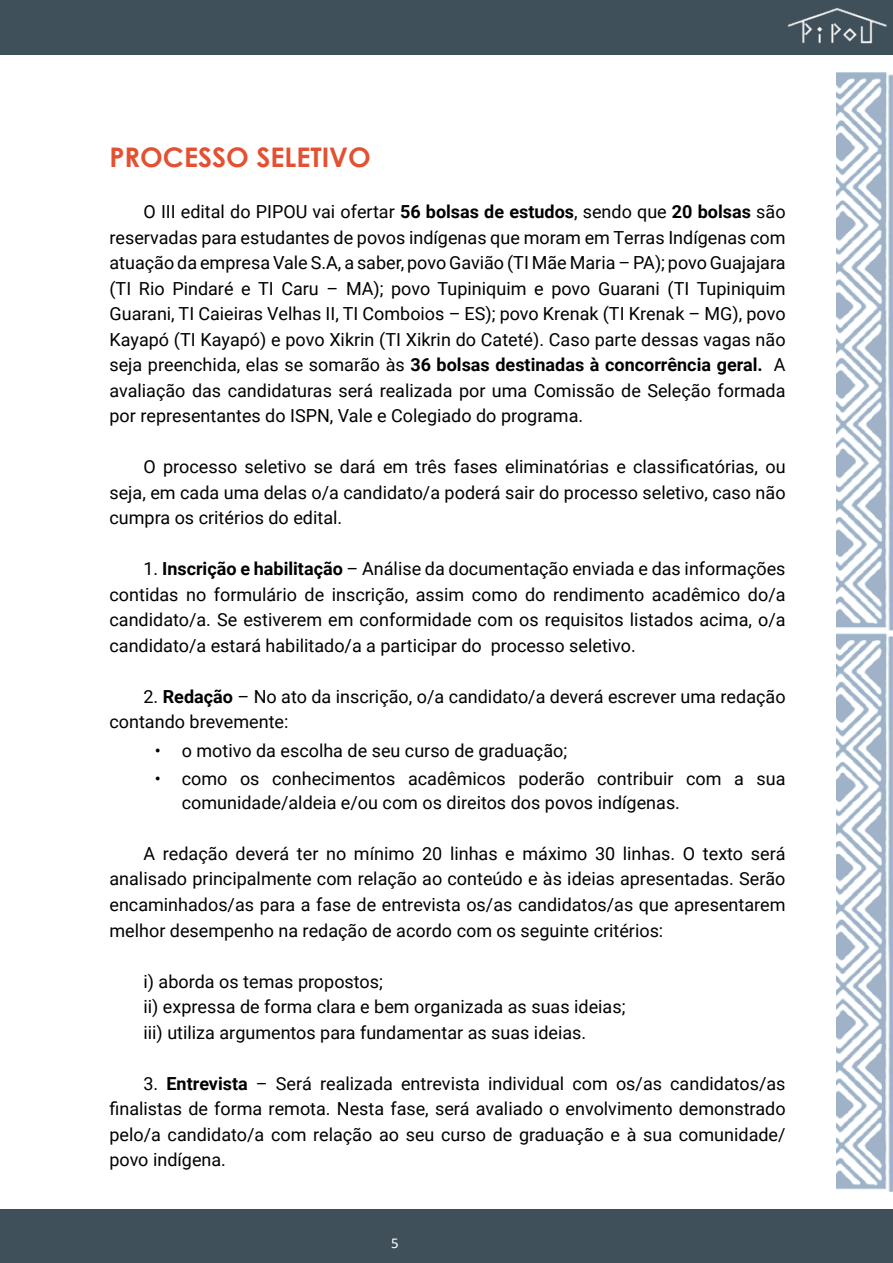
<style>
.page{position:relative;width:893px;height:1263px;background:#fff}
.page>*{position:absolute;margin:0;border:0;box-sizing:border-box;transform-origin:0 0}
.t1{font:700 27px "Century Gothic";color:#e35032}
.t2{font:18px/25.5px "Roboto";color:#000;text-align:justify}
.t3{font:15px "Calibri";color:#fff}
.s1{font-weight:700}
</style>
<div class="page">
<div style="left:0;top:0;width:893px;height:54px;background:#3f505a"></div>
<div style="left:0;top:1209px;width:893px;height:54px;background:#3f505a"></div>
<img style="left:783px;top:7px;width:107px;height:48px">
<img style="left:837px;top:72px;width:56px;height:1120px">
<h1 class="t1" style="left:109px;top:137px;width:263px">PROCESSO SELETIVO</h1>
<p class="t2" style="left:109px;top:198px;width:678px;text-indent:34px">O III edital do PIPOU vai ofertar <span class="s1">56 bolsas de estudos</span>, sendo que <span class="s1">20 bolsas</span> são reservadas para estudantes de povos indígenas que moram em Terras Indígenas com atuação da empresa Vale S.A, a saber, povo Gavião (TI Mãe Maria – PA); povo Guajajara (TI Rio Pindaré e TI Caru – MA); povo Tupiniquim e povo Guarani (TI Tupiniquim Guarani, TI Caieiras Velhas II, TI Comboios – ES); povo Krenak (TI Krenak – MG), povo Kayapó (TI Kayapó) e povo Xikrin (TI Xikrin do Cateté). Caso parte dessas vagas não seja preenchida, elas se somarão às <span class="s1">36 bolsas destinadas à concorrência geral.</span> A avaliação das candidaturas será realizada por uma Comissão de Seleção formada por representantes do ISPN, Vale e Colegiado do programa.</p>
<p class="t2" style="left:109px;top:454px;width:678px;text-indent:34px">O processo seletivo se dará em três fases eliminatórias e classificatórias, ou seja, em cada uma delas o/a candidato/a poderá sair do processo seletivo, caso não cumpra os critérios do edital.</p>
<p class="t2" style="left:109px;top:556px;width:678px;text-indent:34px">1. <span class="s1">Inscrição e habilitação</span> – Análise da documentação enviada e das informações contidas no formulário de inscrição, assim como do rendimento acadêmico do/a candidato/a. Se estiverem em conformidade com os requisitos listados acima, o/a candidato/a estará habilitado/a a participar do processo seletivo.</p>
<p class="t2" style="left:109px;top:683px;width:678px;text-indent:34px">2. <span class="s1">Redação</span> – No ato da inscrição, o/a candidato/a deverá escrever uma redação contando brevemente:</p>
<p class="t2" style="left:155px;top:737px;width:414px">• o motivo da escolha de seu curso de graduação;</p>
<p class="t2" style="left:182px;top:766px;width:605px;line-height:24px;text-indent:-27px">• como os conhecimentos acadêmicos poderão contribuir com a sua comunidade/aldeia e/ou com os direitos dos povos indígenas.</p>
<p class="t2" style="left:109px;top:840px;width:678px;text-indent:34px">A redação deverá ter no mínimo 20 linhas e máximo 30 linhas. O texto será analisado principalmente com relação ao conteúdo e às ideias apresentadas. Serão encaminhados/as para a fase de entrevista os/as candidatos/as que apresentarem melhor desempenho na redação de acordo com os seguinte critérios:</p>
<p class="t2" style="left:143px;top:968px;width:483px;text-align:left">i) aborda os temas propostos;<br>ii) expressa de forma clara e bem organizada as suas ideias; iii) utiliza argumentos para fundamentar as suas ideias.</p>
<p class="t2" style="left:109px;top:1070px;width:678px;text-indent:34px">3. <span class="s1">Entrevista</span> – Será realizada entrevista individual com os/as candidatos/as finalistas de forma remota. Nesta fase, será avaliado o envolvimento demonstrado pelo/a candidato/a com relação ao seu curso de graduação e à sua comunidade/ povo indígena.</p>
<p class="t3" style="left:391px;top:1232px;width:9px">5</p>
</div>
